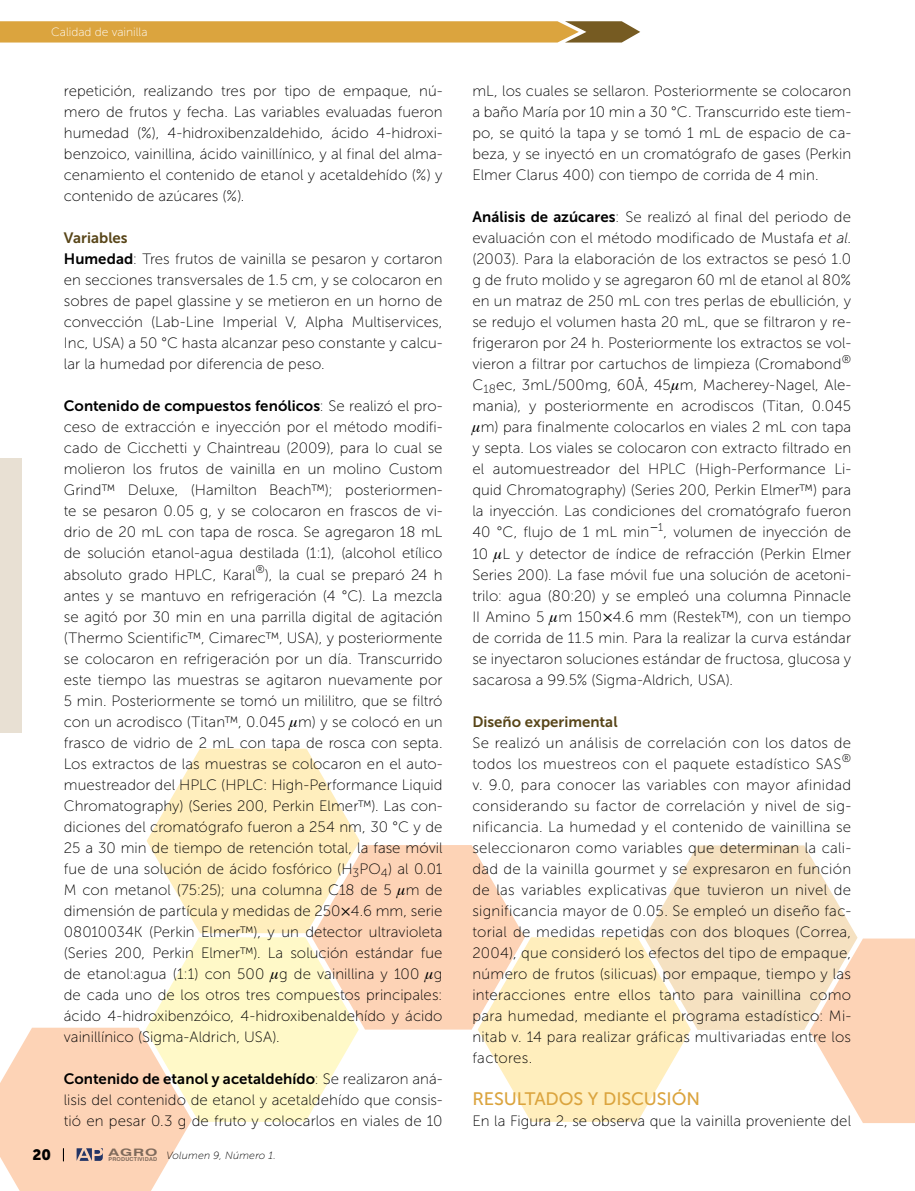
<style>
.page{position:relative;width:915px;height:1191px;background:#fff}
.page>*{position:absolute;margin:0;border:0;box-sizing:border-box;transform-origin:0 0}
.t1{font:18px "Museo Sans 500";letter-spacing:-.005em;color:#dba43e}
.t2{font:15px/21px "Museo Sans 100";letter-spacing:.005em;color:#000;text-align:justify}
.t3{font:15px "Museo Sans 700";letter-spacing:.005em;color:#000}
.t4{font:15px "Museo Sans 700";color:#584518}
.t5{font:15px "Museo Sans 900";color:#000}
.t6{font:12px "Museo Sans 100";color:#fff}
.t7{font:11.25px "Museo Sans 100";color:#000}
.t8{font:italic 10.5px "Museo Sans 100";letter-spacing:.02em;color:#000}
.t9{font:700 10.35px "Swiss 721 BT";color:#000;scale:1.52 1}
.s1{font-family:"Museo Sans 700"}
.s2{font-family:"Museo Sans 100"}
.s3{font-style:italic}
</style>
<div class="page">
<svg style="left:0;top:21px;width:640px;height:22px;background:#d4a346"></svg>
<div style="left:0;top:458px;width:22px;height:275px;background:#e8e0d3"></div>
<svg style="left:0;top:748px;width:914px;height:443px"></svg>
<p class="t6" style="left:51px;top:26px;width:98px">Calidad de vainilla</p>
<p class="t5" style="left:32px;top:1146px;width:20px">20</p>
<p class="t2" style="left:64px;top:81px;width:380px">repetición, realizando tres por tipo de empaque, nú&shy;mero de frutos y fecha. Las variables evaluadas fueron humedad (%), 4-hidroxibenzaldehido, ácido 4-hidroxi&shy;benzoico, vainillina, ácido vainillínico, y al final del alma&shy;cenamiento el contenido de etanol y acetaldehído (%) y contenido de azúcares (%).</p>
<p class="t4" style="left:64px;top:230px;width:65px">Variables</p>
<p class="t2" style="left:64px;top:249px;width:380px"><span class="s1">Humedad</span>: Tres frutos de vainilla se pesaron y cortaron en secciones transversales de 1.5 cm, y se colocaron en sobres de papel glassine y se metieron en un horno de convección (Lab-Line Imperial V, Alpha Multiservices, Inc, USA) a 50 °C hasta alcanzar peso constante y calcu&shy;lar la humedad por diferencia de peso.</p>
<p class="t3" style="left:64px;top:398px;width:380px">Contenido de compuestos fenólicos<span class="s2">: Se realizó el pro-</span></p>
<p class="t2" style="left:64px;top:417px;width:380px">ceso de extracción e inyección por el método modifi&shy;cado de Cicchetti y Chaintreau (2009), para lo cual se molieron los frutos de vainilla en un molino Custom Grind™ Deluxe, (Hamilton Beach™); posteriormen&shy;te se pesaron 0.05 g, y se colocaron en frascos de vi&shy;drio de 20 mL con tapa de rosca. Se agregaron 18 mL de solución etanol-agua destilada (1:1), (alcohol etílico absoluto grado HPLC, Karal</p>
<p class="t7" style="left:255px;top:563px;width:11px">®</p>
<p class="t2" style="left:64px;top:564px;width:380px;text-indent:201px">), la cual se preparó 24 h antes y se mantuvo en refrigeración (4 °C). La mezcla se agitó por 30 min en una parrilla digital de agitación (Thermo Scientific™, Cimarec™, USA), y posteriormente se colocaron en refrigeración por un día. Transcurrido este tiempo las muestras se agitaron nuevamente por 5 min. Posteriormente se tomó un mililitro, que se filtró con un acrodisco (Titan™, 0.045 m) y se colocó en un frasco de vidrio de 2 mL con tapa de rosca con septa.<br>Los extractos de las muestras se colocaron en el auto&shy;muestreador del HPLC (HPLC: High-Performance Liquid Chromatography) (Series 200, Perkin Elmer™). Las con&shy;diciones del cromatógrafo fueron a 254 nm, 30 °C y de 25 a 30 min de tiempo de retención total, la fase móvil fue de una solución de ácido fosfórico (H<sub>3</sub>PO<sub>4</sub>) al 0.01<br>M con metanol (75:25); una columna C18 de 5 m de dimensión de partícula y medidas de 250 4.6 mm, serie 08010034K (Perkin Elmer™), y un detector ultravioleta (Series 200, Perkin Elmer™). La solución estándar fue de etanol:agua (1:1) con 500 g de vainillina y 100 g de cada uno de los otros tres compuestos principales: ácido 4-hidroxibenzóico, 4-hidroxibenaldehído y ácido vainillínico (Sigma-Aldrich, USA).</p>
<p class="t3" style="left:64px;top:1070px;width:380px">Contenido de etanol y acetaldehído<span class="s2">: Se realizaron aná-</span></p>
<p class="t2" style="left:64px;top:1089px;width:380px">lisis del contenido de etanol y acetaldehído que consis&shy;tió en pesar 0.3 g de fruto y colocarlos en viales de 10</p>
<p class="t9" style="left:108px;top:1145px;width:34px">AGRO</p>
<p class="t8" style="left:108px;top:1149px;width:169px"><sub>PRODUCTIVIDAD</sub> Volumen 9, Número 1.</p>
<p class="t2" style="left:472px;top:81px;width:380px">mL, los cuales se sellaron. Posteriormente se colocaron a baño María por 10 min a 30 °C. Transcurrido este tiem&shy;po, se quitó la tapa y se tomó 1 mL de espacio de ca&shy;beza, y se inyectó en un cromatógrafo de gases (Perkin Elmer Clarus 400) con tiempo de corrida de 4 min.</p>
<p class="t2" style="left:472px;top:207px;width:380px"><span class="s1">Análisis de azúcares</span>: Se realizó al final del periodo de evaluación con el método modificado de Mustafa <span class="s3">et al</span>. (2003). Para la elaboración de los extractos se pesó 1.0 g de fruto molido y se agregaron 60 ml de etanol al 80% en un matraz de 250 mL con tres perlas de ebullición, y se redujo el volumen hasta 20 mL, que se filtraron y re&shy;frigeraron por 24 h. Posteriormente los extractos se vol&shy;vieron a filtrar por cartuchos de limpieza (Cromabond</p>
<p class="t7" style="left:841px;top:353px;width:11px">®</p>
<p class="t2" style="left:472px;top:375px;width:380px">C<sub>18</sub>ec, 3mL/500mg, 60Å, 45 m, Macherey-Nagel, Ale-</p>
<p class="t2" style="left:472px;top:396px;width:380px">mania), y posteriormente en acrodiscos (Titan, 0.045</p>
<p class="t2" style="left:480px;top:417px;width:372px">m) para finalmente colocarlos en viales 2 mL con tapa</p>
<p class="t2" style="left:472px;top:438px;width:380px">y septa. Los viales se colocaron con extracto filtrado en</p>
<p class="t2" style="left:472px;top:459px;width:380px">el automuestreador del HPLC (High-Performance Li-</p>
<p class="t2" style="left:472px;top:480px;width:380px">quid Chromatography) (Series 200, Perkin Elmer™) para</p>
<p class="t2" style="left:472px;top:501px;width:380px">la inyección. Las condiciones del cromatógrafo fueron</p>
<p class="t2" style="left:472px;top:522px;width:178px">40 °C, flujo de 1 mL min</p>
<p class="t7" style="left:658px;top:521px;width:6px">1</p>
<p class="t2" style="left:472px;top:522px;width:380px;text-indent:191px">, volumen de inyección de 10 L y detector de índice de refracción (Perkin Elmer Series 200). La fase móvil fue una solución de acetoni&shy;trilo: agua (80:20) y se empleó una columna Pinnacle II Amino 5 m 150 4.6 mm (Restek™), con un tiempo de corrida de 11.5 min. Para la realizar la curva estándar se inyectaron soluciones estándar de fructosa, glucosa y sacarosa a 99.5% (Sigma-Aldrich, USA).</p>
<p class="t4" style="left:472px;top:713px;width:147px">Diseño experimental</p>
<p class="t2" style="left:472px;top:732px;width:380px">Se realizó un análisis de correlación con los datos de todos los muestreos con el paquete estadístico SAS<sup>® </sup>v. 9.0, para conocer las variables con mayor afinidad considerando su factor de correlación y nivel de sig&shy;nificancia. La humedad y el contenido de vainillina se seleccionaron como variables que determinan la cali&shy;dad de la vainilla gourmet y se expresaron en función de las variables explicativas que tuvieron un nivel de significancia mayor de 0.05. Se empleó un diseño fac&shy;torial de medidas repetidas con dos bloques (Correa, 2004), que consideró los efectos del tipo de empaque, número de frutos (silicuas) por empaque, tiempo y las interacciones entre ellos tanto para vainillina como para humedad, mediante el programa estadístico: Mi&shy;nitab v. 14 para realizar gráficas multivariadas entre los factores.</p>
<p class="t1" style="left:472px;top:1088px;width:229px">RESULTADOS Y DISCUSIÓN</p>
<p class="t2" style="left:472px;top:1110px;width:380px">En la Figura 2, se observa que la vainilla proveniente del</p>
</div>
